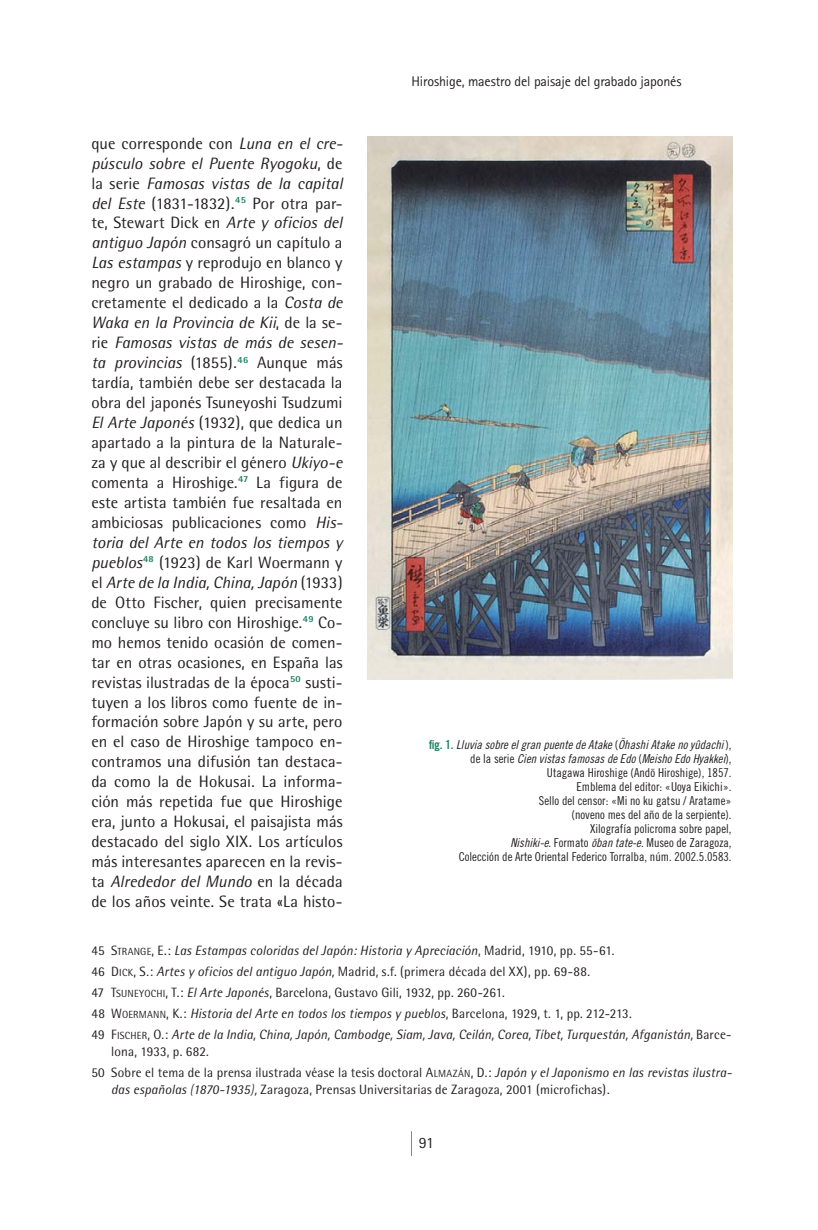
<style>
.page{position:relative;width:818px;height:1230px;background:#fff}
.page>*{position:absolute;margin:0;border:0;box-sizing:border-box;transform-origin:0 0}
.t1{font:16.45px/19.9px "Rotis Semi Sans";letter-spacing:.005em;color:#231f20;text-align:justify}
.t2{font:15.75px "Rotis Sans Serif";color:#231f20}
.t3{font:14px "Rotis Sans Serif";letter-spacing:-.01em;color:#231f20}
.t4{font:italic 13.47px/21px "Rotis Semi Sans";letter-spacing:.01em;color:#231f20}
.t5{font:13.47px/21px "Rotis Semi Sans";letter-spacing:.01em;color:#231f20}
.t6{font:12.25px/14px "Trade Gothic Cond Eighteen";color:#231f20;text-align:right}
.s1{font-style:italic}
.s2{font-style:normal}
.s3{font-style:normal;font-size:10.33px}
.s4{font-style:inherit}
.s5{font-size:10.33px}
.s6{font-weight:300;font-style:italic}
.s7{font-family:"Trade Gothic Bold Cond Twenty";color:#1f7e62}
.s8{font-family:"Trade Gothic Cond Eighteen Obl"}
</style>
<div class="page">
<svg style="left:411px;top:1131px;width:1px;height:24px"></svg>
<img style="left:368px;top:136px;width:364px;height:543px">
<p class="t3" style="left:411px;top:77px;width:271px">Hiroshige, maestro del paisaje del grabado japonés</p>
<p class="t1" style="left:91px;top:135px;width:253px">que corresponde con <span class="s1">Luna en el cre&shy;púsculo sobre el Puente Ryogoku</span>, de la serie <span class="s1">Famosas vistas de la capital del Este</span> (1831-1832).<sup>45</sup> Por otra par&shy;te, Stewart Dick en <span class="s1">Arte y oficios del antiguo Japón</span> consagró un capítulo a <span class="s1">Las estampas</span> y reprodujo en blanco y negro un grabado de Hiroshige, con&shy;cretamente el dedicado a la <span class="s1">Costa de Waka en la Provincia de Kii</span>, de la se&shy;rie <span class="s1">Famosas vistas de más de sesen&shy;ta provincias</span> (1855).<sup>46</sup> Aunque más tardía, también debe ser destacada la obra del japonés Tsuneyoshi Tsudzumi <span class="s1">El Arte Japonés</span> (1932), que dedica un apartado a la pintura de la Naturale&shy;za y que al describir el género <span class="s1">Ukiyo-e </span>comenta a Hiroshige.<sup>47</sup> La figura de este artista también fue resaltada en ambiciosas publicaciones como <span class="s1">His&shy;toria del Arte en todos los tiempos y pueblos</span><sup>48</sup> (1923) de Karl Woermann y el <span class="s1">Arte de la India, China, Japón</span> (1933) de Otto Fischer, quien precisamente concluye su libro con Hiroshige.<sup>49</sup> Co&shy;mo hemos tenido ocasión de comen&shy;tar en otras ocasiones, en España las revistas ilustradas de la época<sup>50</sup> susti&shy;tuyen a los libros como fuente de in&shy;formación sobre Japón y su arte, pero en el caso de Hiroshige tampoco en&shy;contramos una difusión tan destaca&shy;da como la de Hokusai. La informa&shy;ción más repetida fue que Hiroshige era, junto a Hokusai, el paisajista más destacado del siglo XIX. Los artículos más interesantes aparecen en la revis&shy;ta <span class="s1">Alrededor del Mundo</span> en la década de los años veinte. Se trata «La histo-</p>
<p class="t4" style="left:91px;top:941px;width:641px"><span class="s2">45</span> <span class="s2">S</span><span class="s3">TRANGE</span><span class="s2">, E.:</span> Las Estampas coloridas del Japón: Historia y Apreciación<span class="s2">, Madrid, 1910, pp. 55-61.<br>46</span> <span class="s2">D</span><span class="s3">ICK</span><span class="s2">, S.:</span> Artes y oficios del antiguo Japón, <span class="s2">Madrid, s.f. (primera década del XX), pp. 69-88.<br>47</span> <span class="s2">T</span><span class="s3">SUNEYOCHI</span><span class="s2">, T.:</span> El Arte Japonés<span class="s2">, Barcelona, Gustavo Gili, 1932, pp. 260-261.<br>48</span> <span class="s2">W</span><span class="s3">OERMANN</span><span class="s2">, K.:</span> Historia del Arte en todos los tiempos y pueblos<span class="s2">, Barcelona, 1929, t. 1, pp. 212-213.<br>49</span> <span class="s2">F</span><span class="s3">ISCHER</span><span class="s2">, O.:</span> Arte de la India, China, Japón, Cambodge, Siam, Java, Ceilán, Corea, Tíbet, Turquestán, Afganistán, <span class="s2">Barce-</span></p>
<p class="t5" style="left:91px;top:1042px;width:642px;text-indent:20px">lona, 1933, p. 682.<br>50 Sobre el tema de la prensa ilustrada véase la tesis doctoral <span class="s4">A</span><span class="s5">LMAZÁN</span>, D.: <span class="s1">Japón y el Japonismo en las revistas ilustra-</span></p>
<p class="t5" style="left:111px;top:1080px;width:500px"><span class="s1">das españolas</span> <span class="s6">(</span><span class="s1">1870-1935</span><span class="s6">)</span><span class="s1">,</span> Zaragoza, Prensas Universitarias de Zaragoza, 2001 (microfichas).</p>
<p class="t6" style="left:429px;top:738px;width:304px"><span class="s7">fig. 1.</span> <span class="s8">Lluvia sobre el gran puente de Atake</span> (<span class="s8">O</span><sup>¯</sup><span class="s8">hashi Atake no yûdachi</span> ), de la serie <span class="s8">Cien vistas famosas de Edo</span> (<span class="s8">Meisho Edo Hyakkei</span>),<br>Utagawa Hiroshige (Ando¯ Hiroshige), 1857.<br>Emblema del editor: «Uoya Eikichi».<br>Sello del censor: «Mi no ku gatsu / Aratame»<br>(noveno mes del año de la serpiente).<br>Xilografía policroma sobre papel,<br><span class="s8">Nishiki-e</span>. Formato <span class="s8">o¯ban tate-e</span>. Museo de Zaragoza,<br>Colección de Arte Oriental Federico Torralba, núm. 2002.5.0583.</p>
<p class="t2" style="left:419px;top:1137px;width:17px">91</p>
</div>
